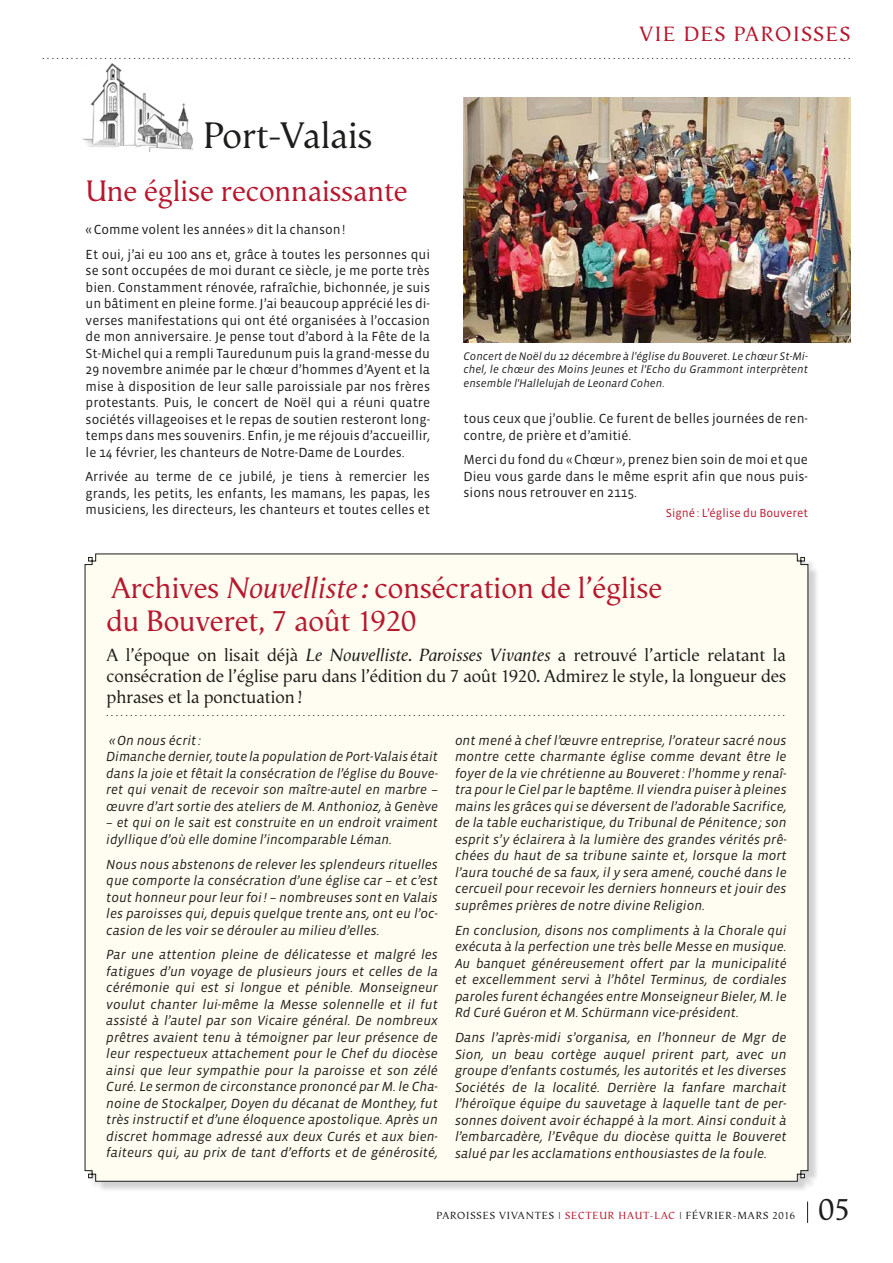
<style>
.page{position:relative;width:893px;height:1263px;background:#fff}
.page>*{position:absolute;margin:0;border:0;box-sizing:border-box;transform-origin:0 0}
.t1{font:37.5px "Vega";color:#1d1d1b}
.t2{font:31.5px "Vega";color:#1d1d1b}
.t3{font:30px/33px "Vega";color:#b7182e}
.t4{font:21px "Vega";color:#b7182e}
.t5{font:18px/21px "Vega";color:#1d1d1b;text-align:justify}
.t6{font:italic 13.5px/16.5px "Vista Sans";color:#1d1d1b;text-align:justify}
.t7{font:13.5px/16.5px "Vista Sans";color:#1d1d1b;text-align:justify}
.t8{font:12px "Vista Sans";color:#b7182e}
.t9{font:italic 11.25px/13.5px "Vista Sans";color:#1d1d1b;text-align:justify}
.t10{font:10.5px "Vega";letter-spacing:.08em;color:#1d1d1b}
.t11{font:9px "Vega";color:#1d1d1b}
.s1{font-style:italic}
.s2{font-family:"Vista Sans";font-weight:300}
.s3{color:#b7182e}
</style>
<div class="page">
<svg style="left:807px;top:1201px;width:1px;height:22px"></svg>
<img style="left:82px;top:63px;width:111px;height:88px">
<div style="left:86px;top:555px;width:733px;height:637px;background:#1d1d1b;opacity:.2"></div>
<div style="left:85px;top:553px;width:723px;height:629px;background:#fffdf1"></div>
<img style="left:463px;top:98px;width:387px;height:244px">
<h3 class="t4" style="left:639px;top:22px;width:109px">Vie des par</h3>
<h3 class="t4" style="left:775px;top:22px;width:31px">oisses</h3>
<p class="t11" style="left:43px;top:51px;width:809px">.........................................................................................................................................................................</p>
<h1 class="t1" style="left:203px;top:114px;width:171px">Port-Valais</h1>
<h3 class="t3" style="left:86px;top:175px;width:323px">Une église reconnaissante</h3>
<p class="t7" style="left:86px;top:217px;width:346px;line-height:24.8px">«Comme volent les années » dit la chanson!<br>Et oui, j’ai eu 100 ans et, grâce à toutes les personnes qui</p>
<p class="t7" style="left:86px;top:263px;width:346px">se sont occupées de moi durant ce siècle, je me porte très bien. Constamment rénovée, rafraîchie, bichonnée, je suis un bâtiment en pleine forme. J’ai beaucoup apprécié les di&shy;verses manifestations qui ont été organisées à l’occasion de mon anniversaire. Je pense tout d’abord à la Fête de la St-Michel qui a rempli Tauredunum puis la grand-messe du 29 novembre animée par le chœur d’hommes d’Ayent et la mise à disposition de leur salle paroissiale par nos frères protestants. Puis, le concert de Noël qui a réuni quatre sociétés villageoises et le repas de soutien resteront long&shy;temps dans mes souvenirs. Enfin, je me réjouis d’accueillir, le 14 février, les chanteurs de Notre-Dame de Lourdes.</p>
<p class="t7" style="left:86px;top:469px;width:346px">Arrivée au terme de ce jubilé, je tiens à remercier les grands, les petits, les enfants, les mamans, les papas, les musiciens, les directeurs, les chanteurs et toutes celles et</p>
<p class="t9" style="left:463px;top:349px;width:346px">Concert de Noël du 12 décembre à l'église du Bouveret. Le chœur St-Mi&shy;chel, le chœur des Moins Jeunes et l'Echo du Grammont interprètent ensemble l'Hallelujah de Leonard Cohen.</p>
<p class="t7" style="left:463px;top:411px;width:346px">tous ceux que j’oublie. Ce furent de belles journées de ren&shy;contre, de prière et d’amitié.</p>
<p class="t7" style="left:463px;top:452px;width:346px">Merci du fond du «Chœur », prenez bien soin de moi et que Dieu vous garde dans le même esprit afin que nous puis&shy;sions nous retrouver en 2115.</p>
<p class="t8" style="left:666px;top:507px;width:144px">Signé: L’église du Bouveret</p>
<h3 class="t3" style="left:107px;top:571px;width:557px">Archives <span class="s1">Nouvelliste :</span> consécration de l’église du Bouveret, 7 août 1920</h3>
<h3 class="t5" style="left:107px;top:644px;width:681px">A l’époque on lisait déjà <span class="s1">Le Nouvelliste. Paroisses Vivantes</span> a retrouvé l’article relatant la consécration de l’église paru dans l’édition du 7 août 1920. Admirez le style, la longueur des phrases et la ponctuation!</h3>
<p class="t11" style="left:107px;top:708px;width:680px">..............................................................................................................................................</p>
<p class="t6" style="left:106px;top:732px;width:333px;text-align:left">«On nous écrit:<br>Dimanche dernier, toute la population de Port-Valais était dans la joie et fêtait la consécration de l’église du Bouve&shy;ret qui venait de recevoir son maître-autel en marbre – œuvre d’art sortie des ateliers de M. Anthonioz, à Genève</p>
<p class="t6" style="left:106px;top:815px;width:333px">– et qui on le sait est construite en un endroit vraiment idyllique d’où elle domine l’incomparable Léman.</p>
<p class="t6" style="left:106px;top:856px;width:333px">Nous nous abstenons de relever les splendeurs rituelles que comporte la consécration d’une église car – et c’est tout honneur pour leur foi! – nombreuses sont en Valais les paroisses qui, depuis quelque trente ans, ont eu l’oc&shy;casion de les voir se dérouler au milieu d’elles.</p>
<p class="t6" style="left:106px;top:947px;width:333px">Par une attention pleine de délicatesse et malgré les fatigues d’un voyage de plusieurs jours et celles de la cérémonie qui est si longue et pénible. Monseigneur voulut chanter lui-même la Messe solennelle et il fut assisté à l’autel par son Vicaire général. De nombreux prêtres avaient tenu à témoigner par leur présence de leur respectueux attachement pour le Chef du diocèse ainsi que leur sympathie pour la paroisse et son zélé Curé. Le sermon de circonstance prononcé par M. le Cha&shy;noine de Stockalper, Doyen du décanat de Monthey, fut très instructif et d’une éloquence apostolique. Après un discret hommage adressé aux deux Curés et aux bien&shy;faiteurs qui, au prix de tant d’efforts et de générosité,</p>
<p class="t6" style="left:455px;top:732px;width:333px">ont mené à chef l’œuvre entreprise, l’orateur sacré nous montre cette charmante église comme devant être le foyer de la vie chrétienne au Bouveret: l’homme y renaî&shy;tra pour le Ciel par le baptême. Il viendra puiser à pleines mains les grâces qui se déversent de l’adorable Sacrifice, de la table eucharistique, du Tribunal de Pénitence; son esprit s’y éclairera à la lumière des grandes vérités prê&shy;chées du haut de sa tribune sainte et, lorsque la mort l’aura touché de sa faux, il y sera amené, couché dans le cercueil pour recevoir les derniers honneurs et jouir des suprêmes prières de notre divine Religion.</p>
<p class="t6" style="left:455px;top:922px;width:333px">En conclusion, disons nos compliments à la Chorale qui exécuta à la perfection une très belle Messe en musique.<br>Au banquet généreusement offert par la municipalité et excellemment servi à l’hôtel Terminus, de cordiales paroles furent échangées entre Monseigneur Bieler, M. le Rd Curé Guéron et M. Schürmann vice-président.</p>
<p class="t6" style="left:455px;top:1029px;width:333px">Dans l’après-midi s’organisa, en l’honneur de Mgr de Sion, un beau cortège auquel prirent part, avec un groupe d’enfants costumés, les autorités et les diverses Sociétés de la localité. Derrière la fanfare marchait l’héroïque équipe du sauvetage à laquelle tant de per&shy;sonnes doivent avoir échappé à la mort. Ainsi conduit à l’embarcadère, l’Evêque du diocèse quitta le Bouveret salué par les acclamations enthousiastes de la foule.</p>
<p class="t10" style="left:437px;top:1210px;width:271px">PAROISSES VIVANTES <span class="s2">I</span> <span class="s3">SECTEUR haut-lac</span> <span class="s2">I</span> février</p>
<p class="t10" style="left:733px;top:1210px;width:23px">-mars</p>
<p class="t10" style="left:772px;top:1210px;width:24px">2016</p>
<h2 class="t2" style="left:819px;top:1191px;width:33px">05</h2>
</div>
